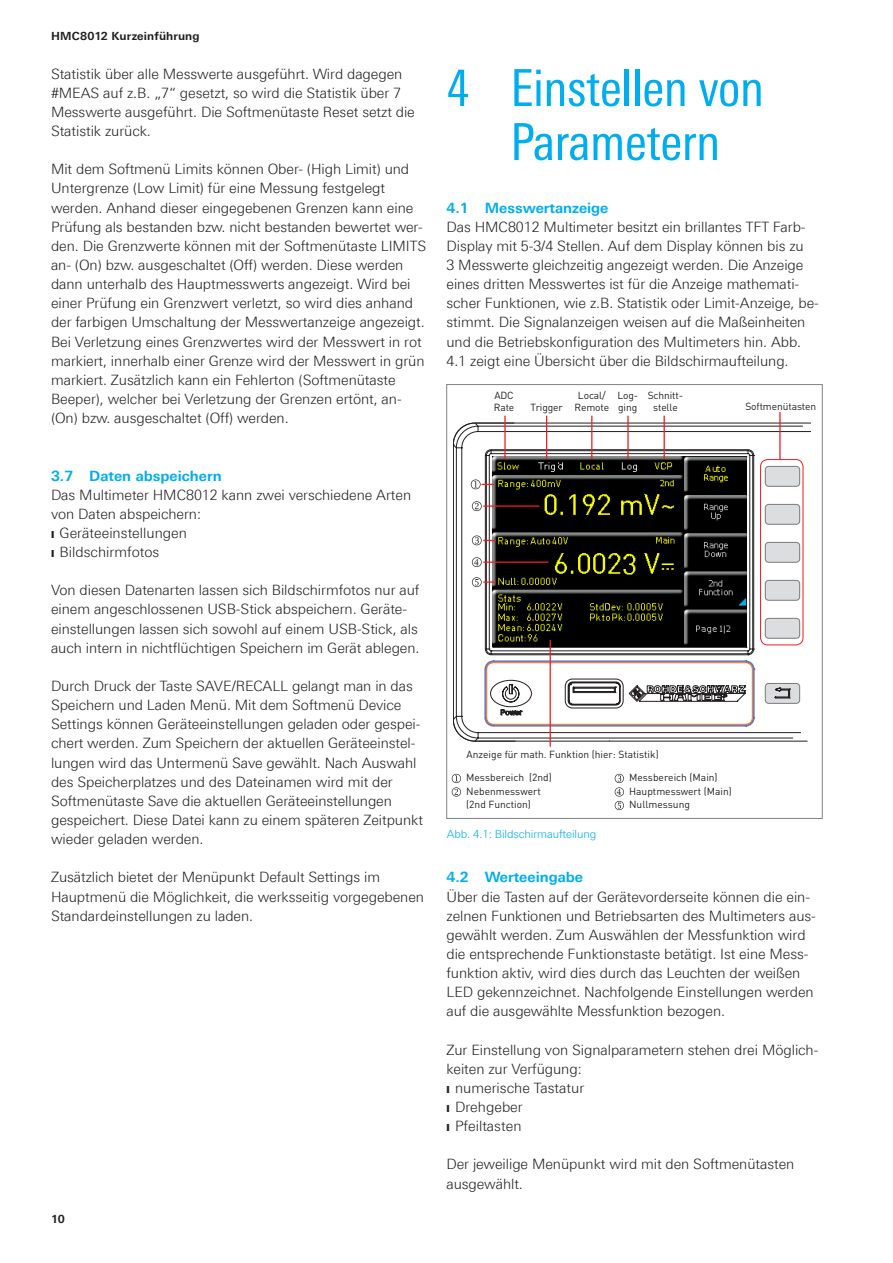
<style>
.page{position:relative;width:893px;height:1263px;background:#fff}
.page>*{position:absolute;margin:0;border:0;box-sizing:border-box;transform-origin:0 0}
.Headline{font:51px/54px "Linotype Univers 420 Cn";letter-spacing:-.01em;color:#00aeef;text-align:center}
.Fließtext{font:300 14.25px/19.2px "Linotype Univers 330";letter-spacing:-.005em;color:#231f20}
.Subheadline{font:700 14.25px "Linotype Univers 630";color:#00aeef}
.t1{font:300 11.25px "Linotype Univers 330";letter-spacing:-.01em;color:#00aeef}
.t2{font:700 11.25px "Linotype Univers 630";letter-spacing:.01em;color:#231f20}
.t3{font:10.2px/13.5px "DIN";color:#231f20}
</style>
<div class="page">
<svg style="left:452px;top:774px;width:9px;height:22px"></svg>
<svg style="left:615px;top:774px;width:9px;height:36px"></svg>
<svg style="left:754px;top:423px;width:56px;height:318px"></svg>
<div style="left:765px;top:466px;width:35px;height:20px;background:#dcdddf;border-radius:3px"></div>
<div style="left:765px;top:466px;width:35px;height:20px;border:1px solid #797a7c;border-radius:3px"></div>
<div style="left:765px;top:504px;width:35px;height:20px;background:#dcdddf;border-radius:3px"></div>
<div style="left:765px;top:504px;width:35px;height:20px;border:1px solid #797a7c;border-radius:3px"></div>
<div style="left:765px;top:542px;width:35px;height:20px;background:#dcdddf;border-radius:3px"></div>
<div style="left:765px;top:542px;width:35px;height:20px;border:1px solid #797a7c;border-radius:3px"></div>
<div style="left:765px;top:580px;width:35px;height:20px;background:#dcdddf;border-radius:3px"></div>
<div style="left:765px;top:580px;width:35px;height:20px;border:1px solid #797a7c;border-radius:3px"></div>
<div style="left:765px;top:618px;width:35px;height:20px;background:#dcdddf;border-radius:3px"></div>
<div style="left:765px;top:618px;width:35px;height:20px;border:1px solid #797a7c;border-radius:3px"></div>
<div style="left:765px;top:683px;width:35px;height:20px;background:#dcdddf;border-radius:3px"></div>
<div style="left:765px;top:683px;width:35px;height:20px;border:1px solid #797a7c;border-radius:3px"></div>
<svg style="left:775px;top:687px;width:15px;height:11px"></svg>
<div style="left:760px;top:459px;width:43px;height:186px;border:1px solid #ee1d23;border-radius:7px"></div>
<hr style="left:504px;top:416px;width:2px;height:43px;background:#ee1d23">
<hr style="left:546px;top:416px;width:1px;height:43px;background:#ee1d23">
<hr style="left:591px;top:416px;width:1px;height:43px;background:#ee1d23">
<hr style="left:627px;top:416px;width:2px;height:43px;background:#ee1d23">
<hr style="left:664px;top:416px;width:1px;height:43px;background:#ee1d23">
<svg style="left:453px;top:423px;width:301px;height:319px"></svg>
<hr style="left:779px;top:412px;width:2px;height:47px;background:#ee1d23">
<hr style="left:550px;top:640px;width:1px;height:107px;background:#ee1d23">
<p class="t2" style="left:51px;top:29px;width:150px">HMC8012 Kurzeinführung</p>
<p class="Fließtext" style="left:51px;top:64px;width:365px">Statistik über alle Messwerte ausgeführt. Wird dagegen #MEAS auf z.B. „7“ gesetzt, so wird die Statistik über 7<br>Messwerte ausgeführt. Die Softmenütaste Reset setzt die Statistik zurück.</p>
<p class="Fließtext" style="left:51px;top:160px;width:377px">Mit dem Softmenü Limits können Ober- (High Limit) und Untergrenze (Low Limit) für eine Messung festgelegt werden. Anhand dieser eingegebenen Grenzen kann eine Prüfung als bestanden bzw. nicht bestanden bewertet wer&shy;den. Die Grenzwerte können mit der Softmenütaste LIMITS an- (On) bzw. ausgeschaltet (Off) werden. Diese werden dann unterhalb des Hauptmesswerts angezeigt. Wird bei einer Prüfung ein Grenzwert verletzt, so wird dies anhand der farbigen Umschaltung der Messwertanzeige angezeigt.<br>Bei Verletzung eines Grenzwertes wird der Messwert in rot markiert, innerhalb einer Grenze wird der Messwert in grün markiert. Zusätzlich kann ein Fehlerton (Softmenütaste Beeper), welcher bei Verletzung der Grenzen ertönt, an-(On) bzw. ausgeschaltet (Off) werden.</p>
<p class="Subheadline" style="left:51px;top:467px;width:172px">3. 7 Daten abspeichern</p>
<p class="Fließtext" style="left:51px;top:485px;width:362px">Das Multimeter HMC8012 kann zwei verschiedene Arten von Daten abspeichern:</p>
<p class="Fließtext" style="left:51px;top:523px;width:138px">❙ Geräteeinstellungen</p>
<p class="Fließtext" style="left:51px;top:542px;width:110px">❙ Bildschirmfotos</p>
<p class="Fließtext" style="left:51px;top:580px;width:370px">Von diesen Datenarten lassen sich Bildschirmfotos nur auf einem angeschlossenen USB-Stick abspeichern. Geräte&shy;einstellungen lassen sich sowohl auf einem USB-Stick, als auch intern in nichtflüchtigen Speichern im Gerät ablegen.</p>
<p class="Fließtext" style="left:51px;top:676px;width:373px">Durch Druck der Taste SAVE/RECALL gelangt man in das Speichern und Laden Menü. Mit dem Softmenü Device Settings können Geräteeinstellungen geladen oder gespei&shy;chert werden. Zum Speichern der aktuellen Geräteeinstel&shy;lungen wird das Untermenü Save gewählt. Nach Auswahl des Speicherplatzes und des Dateinamen wird mit der Softmenütaste Save die aktuellen Geräteeinstellungen gespeichert. Diese Datei kann zu einem späteren Zeitpunkt wieder geladen werden.</p>
<p class="Fließtext" style="left:51px;top:867px;width:375px">Zusätzlich bietet der Menüpunkt Default Settings im<br>Hauptmenü die Möglichkeit, die werksseitig vorgegebenen<br>Standardeinstellungen zu laden.</p>
<p class="t2" style="left:51px;top:1212px;width:15px">10</p>
<p class="Headline" style="left:446px;top:61px;width:319px">4 Einstellen von<br>Parametern</p>
<p class="Subheadline" style="left:446px;top:199px;width:163px">4. 1 Messwertanzeige</p>
<p class="Fließtext" style="left:446px;top:217px;width:374px">Das HMC8012 Multimeter besitzt ein brillantes TFT Farb-Display mit 5-3/4 Stellen. Auf dem Display können bis zu<br>3 Messwerte gleichzeitig angezeigt werden. Die Anzeige eines dritten Messwertes ist für die Anzeige mathemati&shy;scher Funktionen, wie z.B. Statistik oder Limit-Anzeige, be&shy;stimmt. Die Signalanzeigen weisen auf die Maßeinheiten und die Betriebskonfiguration des Multimeters hin. Abb.<br>4.1 zeigt eine Übersicht über die Bildschirmaufteilung.</p>
<p class="t3" style="left:494px;top:390px;width:22px;line-height:11.6px">ADC<br>Rate</p>
<p class="t3" style="left:530px;top:400px;width:34px">Trigger</p>
<p class="t3" style="left:574px;top:390px;width:36px;line-height:11.6px;text-align:center">Local/<br>Remote</p>
<p class="t3" style="left:617px;top:390px;width:22px;line-height:11.6px">Log&shy;ging</p>
<p class="t3" style="left:648px;top:390px;width:37px;line-height:11.6px;text-align:center">Schnitt&shy;stelle</p>
<p class="t3" style="left:745px;top:400px;width:72px">Softmenütasten</p>
<p class="t3" style="left:466px;top:747px;width:194px">Anzeige für math. Funktion (hier: Statistik)</p>
<p class="t3" style="left:466px;top:771px;width:87px">Messbereich (2nd)<br>Nebenmesswert (2nd Function)</p>
<p class="t3" style="left:629px;top:771px;width:104px">Messbereich (Main)<br>Hauptmesswert (Main)<br>Nullmessung</p>
<p class="t1" style="left:447px;top:828px;width:151px">Abb. 4.1: Bildschirmaufteilung</p>
<p class="Subheadline" style="left:446px;top:869px;width:138px">4.2 Werteeingabe</p>
<p class="Fließtext" style="left:446px;top:887px;width:371px">Über die Tasten auf der Gerätevorderseite können die ein&shy;zelnen Funktionen und Betriebsarten des Multimeters aus&shy;gewählt werden. Zum Auswählen der Messfunktion wird die entsprechende Funktionstaste betätigt. Ist eine Mess&shy;funktion aktiv, wird dies durch das Leuchten der weißen LED gekennzeichnet. Nachfolgende Einstellungen werden auf die ausgewählte Messfunktion bezogen.</p>
<p class="Fließtext" style="left:446px;top:1040px;width:373px">Zur Einstellung von Signalparametern stehen drei Möglich&shy;keiten zur Verfügung:</p>
<p class="Fließtext" style="left:446px;top:1078px;width:139px">❙ numerische Tastatur</p>
<p class="Fließtext" style="left:446px;top:1097px;width:78px">❙ Drehgeber</p>
<p class="Fließtext" style="left:446px;top:1116px;width:77px">❙ Pfeiltasten</p>
<p class="Fließtext" style="left:446px;top:1155px;width:349px">Der jeweilige Menüpunkt wird mit den Softmenütasten ausgewählt.</p>
</div>
